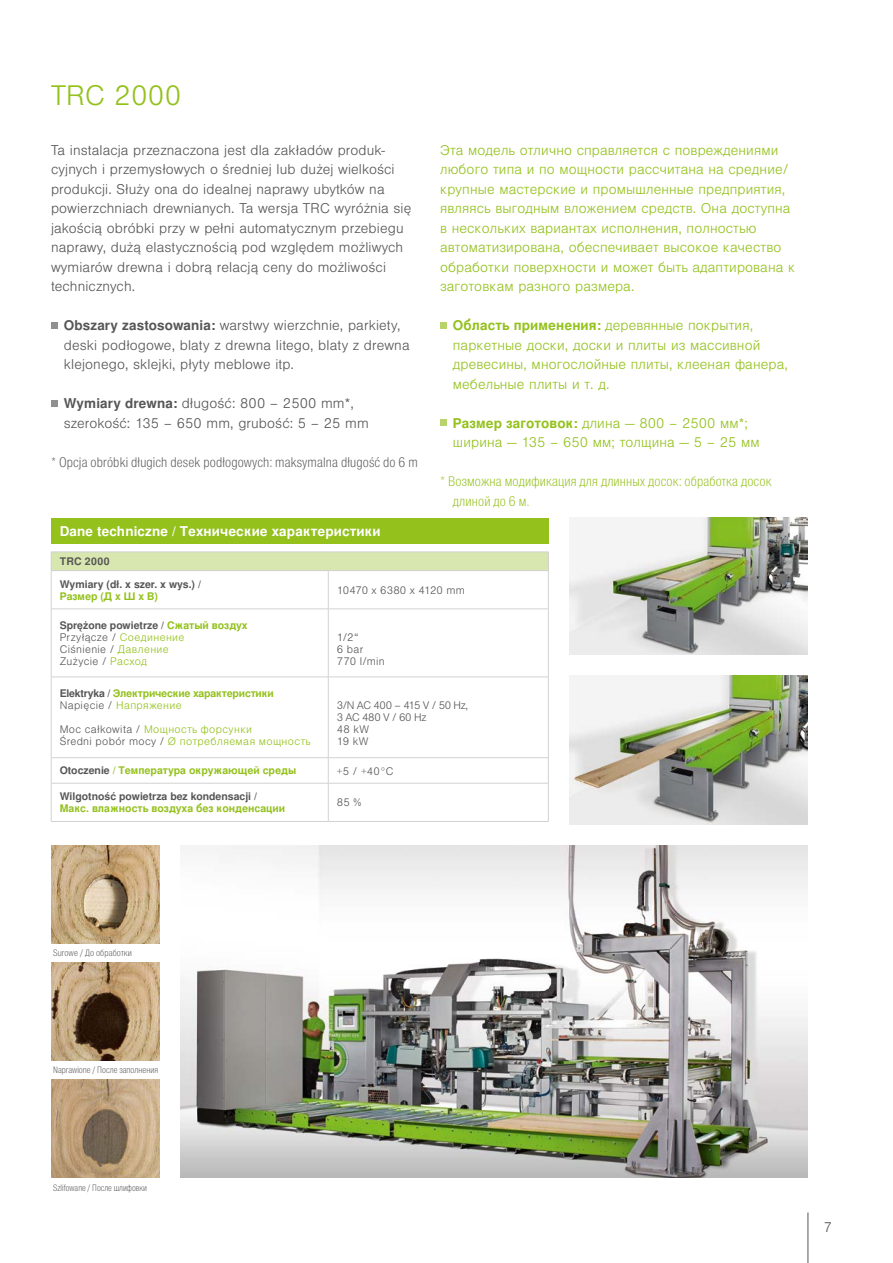
<style>
.page{position:relative;width:893px;height:1263px;background:#fff}
.page>*{position:absolute;margin:0;border:0;box-sizing:border-box;transform-origin:0 0}
.t1{font:300 27px "Nimbus San LOT";letter-spacing:.01em;color:#94c11c}
.t2{font:300 13.5px/19.5px "Nimbus San LOT";letter-spacing:.01em;color:#565656}
.t3{font:300 13.5px/19.5px "Nimbus San LOT";letter-spacing:.01em;color:#94c11c}
.t4{font:13.5px/19.5px "Nimbus San LOT Lig Con";letter-spacing:.01em;color:#94c11c}
.t5{font:13.5px "Nimbus San LOT Lig Con";letter-spacing:.01em;color:#565656}
.t6{font:700 13.5px "Nimbus San LOT";letter-spacing:.01em;color:#fff}
.t7{font:300 10.5px/12px "Nimbus San LOT";letter-spacing:.03em;color:#565656}
.t8{font:700 10.5px "Nimbus San LOT";color:#94c11c}
.t9{font:300 10.5px/12px "Nimbus San LOT";letter-spacing:.035em;color:#94c11c}
.t10{font:700 10.5px/22.5px "Nimbus San LOT";color:#565656}
.t11{font:700 10.5px/12px "Nimbus San LOT";letter-spacing:-.02em;color:#94c11c}
.t12{font:300 10.5px/12px "Nimbus San LOT";letter-spacing:-.03em;color:#565656}
.t13{font:300 10.5px "Nimbus San LOT";letter-spacing:.01em;color:#565656}
.t14{font:9px "Nimbus San LOT Lig Con";color:#565656}
.t15{font:9px "Nimbus San LOT Lig Con";color:#565656;scale:.94 1}
.s1{font-weight:700}
.s2{font-weight:700;color:#94c11c}
.s3{color:#94c11c}
.s4{color:#565656}
.s5{font-weight:300;color:#565656}
.s6{font-weight:300}
</style>
<div class="page">
<img style="left:51px;top:845px;width:108px;height:98px">
<img style="left:51px;top:963px;width:108px;height:97px">
<img style="left:51px;top:1080px;width:108px;height:98px">
<img style="left:181px;top:845px;width:627px;height:333px">
<img style="left:570px;top:676px;width:238px;height:148px">
<img style="left:570px;top:518px;width:238px;height:136px">
<hr style="left:808px;top:1212px;width:1px;height:51px;background:#565656">
<div style="left:51px;top:518px;width:497px;height:25px;background:#94c11c"></div>
<div style="left:51px;top:552px;width:497px;height:19px;background:#d8e6b0"></div>
<hr style="left:51px;top:552px;width:277px;height:1px;background:#d1d2d2">
<hr style="left:328px;top:552px;width:221px;height:1px;background:#d1d2d2">
<svg style="left:51px;top:553px;width:1px;height:17px"></svg>
<svg style="left:548px;top:553px;width:1px;height:17px"></svg>
<hr style="left:51px;top:571px;width:1px;height:38px;background:#d1d2d2">
<hr style="left:51px;top:570px;width:277px;height:1px;background:#d1d2d2">
<hr style="left:328px;top:571px;width:1px;height:38px;background:#d1d2d2">
<hr style="left:328px;top:570px;width:221px;height:1px;background:#d1d2d2">
<hr style="left:548px;top:571px;width:1px;height:38px;background:#d1d2d2">
<hr style="left:51px;top:609px;width:1px;height:68px;background:#d1d2d2">
<hr style="left:51px;top:609px;width:277px;height:1px;background:#d1d2d2">
<hr style="left:328px;top:609px;width:1px;height:68px;background:#d1d2d2">
<hr style="left:328px;top:609px;width:221px;height:1px;background:#d1d2d2">
<hr style="left:548px;top:609px;width:1px;height:68px;background:#d1d2d2">
<hr style="left:51px;top:677px;width:1px;height:80px;background:#d1d2d2">
<hr style="left:51px;top:677px;width:277px;height:1px;background:#d1d2d2">
<hr style="left:328px;top:677px;width:1px;height:80px;background:#d1d2d2">
<hr style="left:328px;top:677px;width:221px;height:1px;background:#d1d2d2">
<hr style="left:548px;top:677px;width:1px;height:80px;background:#d1d2d2">
<svg style="left:51px;top:758px;width:1px;height:25px"></svg>
<hr style="left:51px;top:757px;width:277px;height:1px;background:#d1d2d2">
<svg style="left:328px;top:758px;width:1px;height:25px"></svg>
<hr style="left:328px;top:757px;width:221px;height:1px;background:#d1d2d2">
<svg style="left:548px;top:758px;width:1px;height:25px"></svg>
<hr style="left:51px;top:783px;width:1px;height:38px;background:#d1d2d2">
<hr style="left:51px;top:783px;width:277px;height:1px;background:#d1d2d2">
<hr style="left:51px;top:821px;width:277px;height:1px;background:#d1d2d2">
<hr style="left:328px;top:783px;width:1px;height:38px;background:#d1d2d2">
<hr style="left:328px;top:783px;width:221px;height:1px;background:#d1d2d2">
<hr style="left:548px;top:783px;width:1px;height:38px;background:#d1d2d2">
<hr style="left:328px;top:821px;width:221px;height:1px;background:#d1d2d2">
<svg style="left:440px;top:322px;width:6px;height:6px"></svg>
<div style="left:440px;top:419px;width:6px;height:7px;background:#b9d36b"></div>
<svg style="left:51px;top:322px;width:6px;height:6px"></svg>
<svg style="left:51px;top:400px;width:6px;height:6px"></svg>
<h1 class="t1" style="left:51px;top:80px;width:132px">TRC 2000</h1>
<p class="t2" style="left:51px;top:140px;width:362px">Ta instalacja przeznaczona jest dla zakładów produk&shy;cyjnych i przemysłowych o średniej lub dużej wielkości produkcji. Służy ona do idealnej naprawy ubytków na powierzchniach drewnianych. Ta wersja TRC wyróżnia się jakością obróbki przy w pełni automatycznym przebiegu naprawy, dużą elastycznością pod względem możliwych wymiarów drewna i dobrą relacją ceny do możliwości technicznych.</p>
<p class="t2" style="left:64px;top:316px;width:347px"><span class="s1">Obszary zastosowania:</span> warstwy wierzchnie, parkiety, deski podłogowe, blaty z drewna litego, blaty z drewna klejonego, sklejki, płyty meblowe itp.</p>
<p class="t2" style="left:64px;top:394px;width:307px"><span class="s1">Wymiary drewna:</span> długość: 800 – 2500 mm*, szerokość: 135 – 650 mm, grubość: 5 – 25 mm</p>
<p class="t5" style="left:51px;top:454px;width:368px">* Opcja obróbki długich desek podłogowych: maksymalna długość do 6 m</p>
<p class="t3" style="left:440px;top:140px;width:357px">Эта модель отлично справляется с повреждениями любого типа и по мощности рассчитана на средние/ крупные мастерские и промышленные предприятия, являясь выгодным вложением средств. Она доступна в нескольких вариантах исполнения, полностью автоматизирована, обеспечивает высокое качество обработки поверхности и может быть адаптирована к заготовкам разного размера.</p>
<p class="t3" style="left:453px;top:316px;width:336px"><span class="s1">Область применения:</span> деревянные покрытия, паркетные доски, доски и плиты из массивной древесины, многослойные плиты, клееная фанера, мебельные плиты и т. д.</p>
<p class="t3" style="left:453px;top:414px;width:308px"><span class="s1">Размер заготовок:</span> длина — 800 – 2500 мм*; ширина — 135 – 650 мм; толщина — 5 – 25 мм</p>
<p class="t4" style="left:453px;top:472px;width:320px;text-indent:-13px">* Возможна модификация для длинных досок: обработка досок длиной до 6 м.</p>
<p class="t6" style="left:60px;top:523px;width:322px">Dane techniczne / Технические характеристики</p>
<p class="t10" style="left:60px;top:551px;width:143px">TRC 2000<br>Wymiary (dł. x szer. x wys.) /</p>
<p class="t8" style="left:60px;top:590px;width:100px">Размер (Д х Ш х В)</p>
<p class="t13" style="left:337px;top:584px;width:130px">10470 x 6380 x 4120 mm</p>
<p class="t7" style="left:60px;top:619px;width:189px"><span class="s1">Sprężone powietrze /</span> <span class="s2">Сжатый воздух<br></span>Przyłącze / <span class="s3">Соединение<br></span>Ciśnienie / <span class="s3">Давление<br></span>Zużycie / <span class="s3">Расход</span></p>
<p class="t11" style="left:60px;top:688px;width:216px"><span class="s4">Elektryka /</span> Электрические характеристики<br><span class="s5">Napięcie /</span> <span class="s6">Напряжение</span></p>
<p class="t9" style="left:60px;top:724px;width:252px"><span class="s4">Moc całkowita /</span> Мощность форсунки<br><span class="s4">Średni pobór mocy /</span> Ø потребляемая мощность</p>
<p class="t7" style="left:337px;top:631px;width:50px">1/2“<br>6 bar<br>770 l/min</p>
<p class="t12" style="left:337px;top:700px;width:133px">3/N AC 400 – 415 V / 50 Hz,<br>3 AC 480 V / 60 Hz<br>48 kW<br>19 kW</p>
<p class="t8" style="left:60px;top:764px;width:238px"><span class="s4">Otoczenie</span> / Температура окружающей среды</p>
<p class="t7" style="left:337px;top:765px;width:58px">+5 / +40°C</p>
<p class="t10" style="left:60px;top:786px;width:199px">Wilgotność powietrza bez kondensacji /</p>
<p class="t8" style="left:60px;top:802px;width:227px">Макс. влажность воздуха без конденсации</p>
<p class="t7" style="left:337px;top:797px;width:26px">85 %</p>
<p class="t14" style="left:53px;top:948px;width:80px">Surowe / До обработки</p>
<p class="t14" style="left:53px;top:1065px;width:106px">Naprawione / После заполнения</p>
<p class="t15" style="left:53px;top:1182px;width:101px">Szlifowane / После шлифовки</p>
<p class="t2" style="left:824px;top:1218px;width:10px">7</p>
</div>
